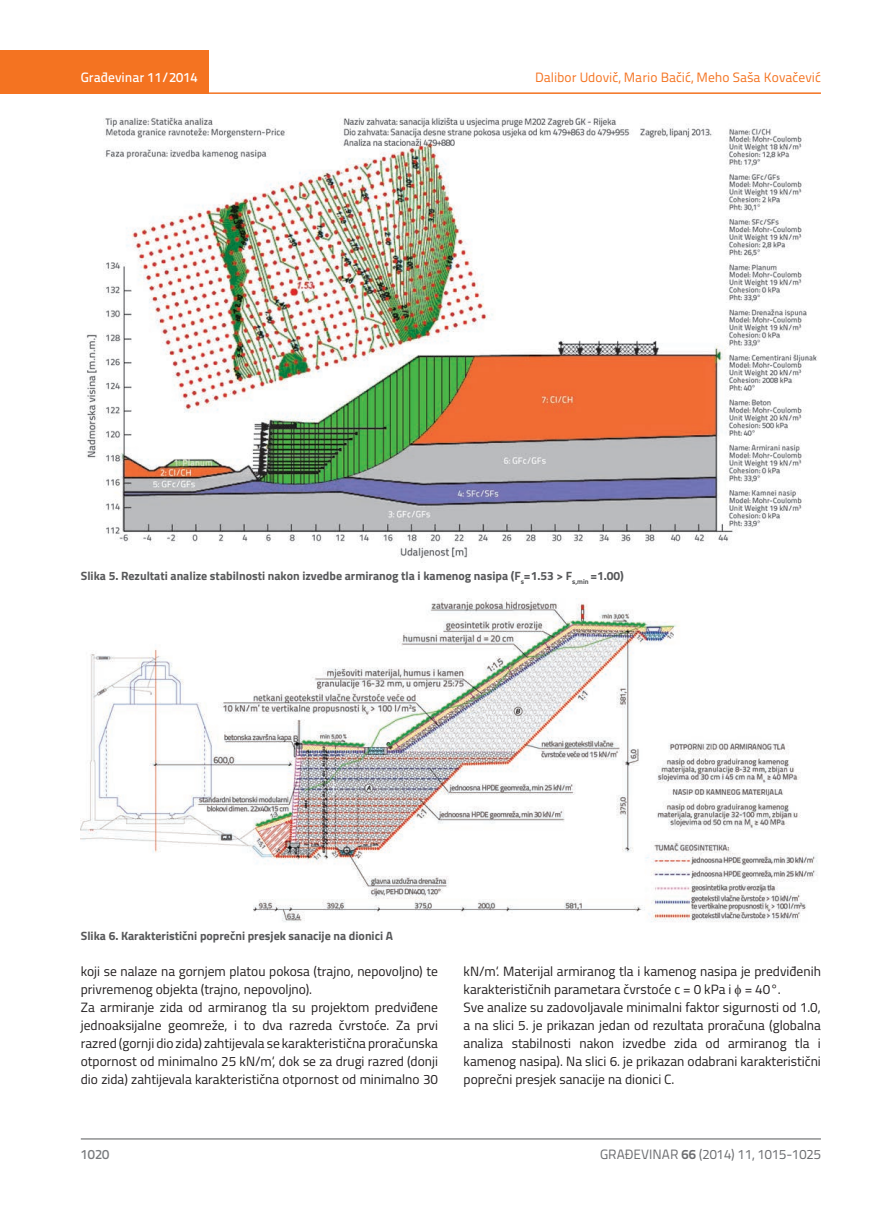
<style>
.page{position:relative;width:872px;height:1212px;background:#fff}
.page>*{position:absolute;margin:0;border:0;box-sizing:border-box;transform-origin:0 0}
.t1{font:13.5px/18px "Titillium";color:#231f20}
.t2{font:13.5px "Titillium Text 22 L";color:#f47321}
.t3{font:13.5px "Titillium Text 22 L";color:#6c6d70}
.t4{font:500 13.5px "Titillium Text 22 L";color:#fff}
.t5{font:500 13.5px "Titillium Text 22 L";color:#787a7d}
.t6{font:700 12px "Titillium";color:#57585a}
.s1{font-weight:700}
</style>
<div class="page">
<div style="left:0;top:50px;width:208px;height:44px;background:#f47321"></div>
<hr style="left:0;top:92px;width:821px;height:2px;background:#f47321">
<hr style="left:81px;top:1139px;width:740px;height:1px;background:#57585a">
<img style="left:86px;top:117px;width:731px;height:442px">
<img style="left:81px;top:600px;width:736px;height:322px">
<p class="t4" style="left:81px;top:67px;width:118px">Građevinar 11/2014</p>
<p class="t2" style="left:535px;top:68px;width:287px">Dalibor Udovič, Mario Bačić, Meho Saša Kovačević</p>
<p class="t6" style="left:81px;top:566px;width:544px">Slika 5. Rezultati analize stabilnosti nakon izvedbe armiranog tla i kamenog nasipa (F<sub>s</sub>=1.53 &gt; F<sub>s,min</sub> =1.00)</p>
<p class="t6" style="left:81px;top:927px;width:314px">Slika 6. Karakteristični poprečni presjek sanacije na dionici A</p>
<p class="t1" style="left:81px;top:962px;width:359px">koji se nalaze na gornjem platou pokosa (trajno, nepovoljno) te privremenog objekta (trajno, nepovoljno).<br>Za armiranje zida od armiranog tla su projektom predviđene jednoaksijalne geomreže, i to dva razreda čvrstoće. Za prvi razred (gornji dio zida) zahtijevala se karakteristična proračunska otpornost od minimalno 25 kN/m‘, dok se za drugi razred (donji dio zida) zahtijevala karakteristična otpornost od minimalno 30</p>
<p class="t1" style="left:463px;top:962px;width:359px">kN/m‘. Materijal armiranog tla i kamenog nasipa je predviđenih karakterističnih parametara čvrstoće c = 0 kPa i = 40°.<br>Sve analize su zadovoljavale minimalni faktor sigurnosti od 1.0, a na slici 5. je prikazan jedan od rezultata proračuna (globalna analiza stabilnosti nakon izvedbe zida od armiranog tla i kamenog nasipa). Na slici 6. je prikazan odabrani karakteristični poprečni presjek sanacije na dionici C.</p>
<p class="t5" style="left:81px;top:1144px;width:30px">1020</p>
<p class="t3" style="left:600px;top:1144px;width:222px">GRAĐEVINAR <span class="s1">66</span> (2014) 11, 1015-1025</p>
</div>
